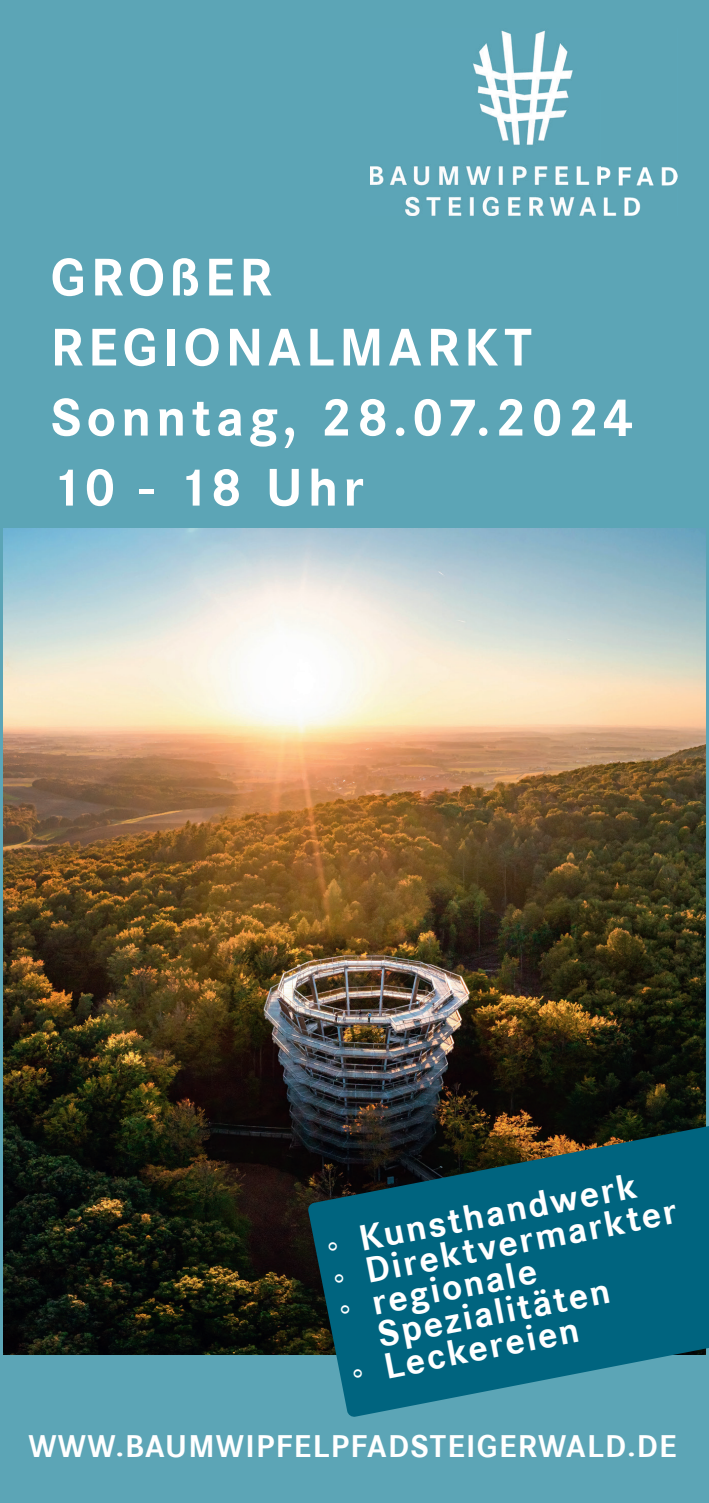
<style>
.page{position:relative;width:709px;height:1503px;background:#fff}
.page>*{position:absolute;margin:0;border:0;box-sizing:border-box;transform-origin:0 0}
.t1{font:700 55px/70px "Corporate S";letter-spacing:.09em;color:#fff}
.t2{font:700 37.5px "Corporate S";color:#fff}
.t3{font:700 32.5px "Corporate S";letter-spacing:.04em;color:#fff}
.s1{font-weight:400;font-size:30px}
</style>
<div class="page">
<div style="left:0;top:0;width:709px;height:1502px;background:#5ca5b6"></div>
<img style="left:370px;top:28px;width:307px;height:187px">
<img style="left:4px;top:528px;width:701px;height:826px">
<svg style="left:307px;top:1121px;width:402px;height:296px;background:#115f73"></svg>
<h1 class="t1" style="left:51px;top:244px;width:584px">GROßER<br>REGIONALMARKT<br>Sonntag, 28.07.2024<br>10 - 18 Uhr</h1>
<p class="t2" style="left:321px;top:1224px;width:318px;rotate:-11deg"><span class="s1">◦</span> Kunsthandwerk</p>
<p class="t2" style="left:327px;top:1256px;width:353px;rotate:-11deg"><span class="s1">◦</span> Direktvermarkter</p>
<p class="t2" style="left:333px;top:1288px;width:204px;rotate:-11deg"><span class="s1">◦</span> regionale</p>
<p class="t2" style="left:374px;top:1313px;width:237px;rotate:-11deg">Spezialitäten</p>
<p class="t2" style="left:346px;top:1351px;width:234px;rotate:-11deg"><span class="s1">◦</span> Leckereien</p>
<p class="t3" style="left:28px;top:1427px;width:650px">WWW.BAUMWIPFELPFADSTEIGERWALD.DE</p>
</div>
